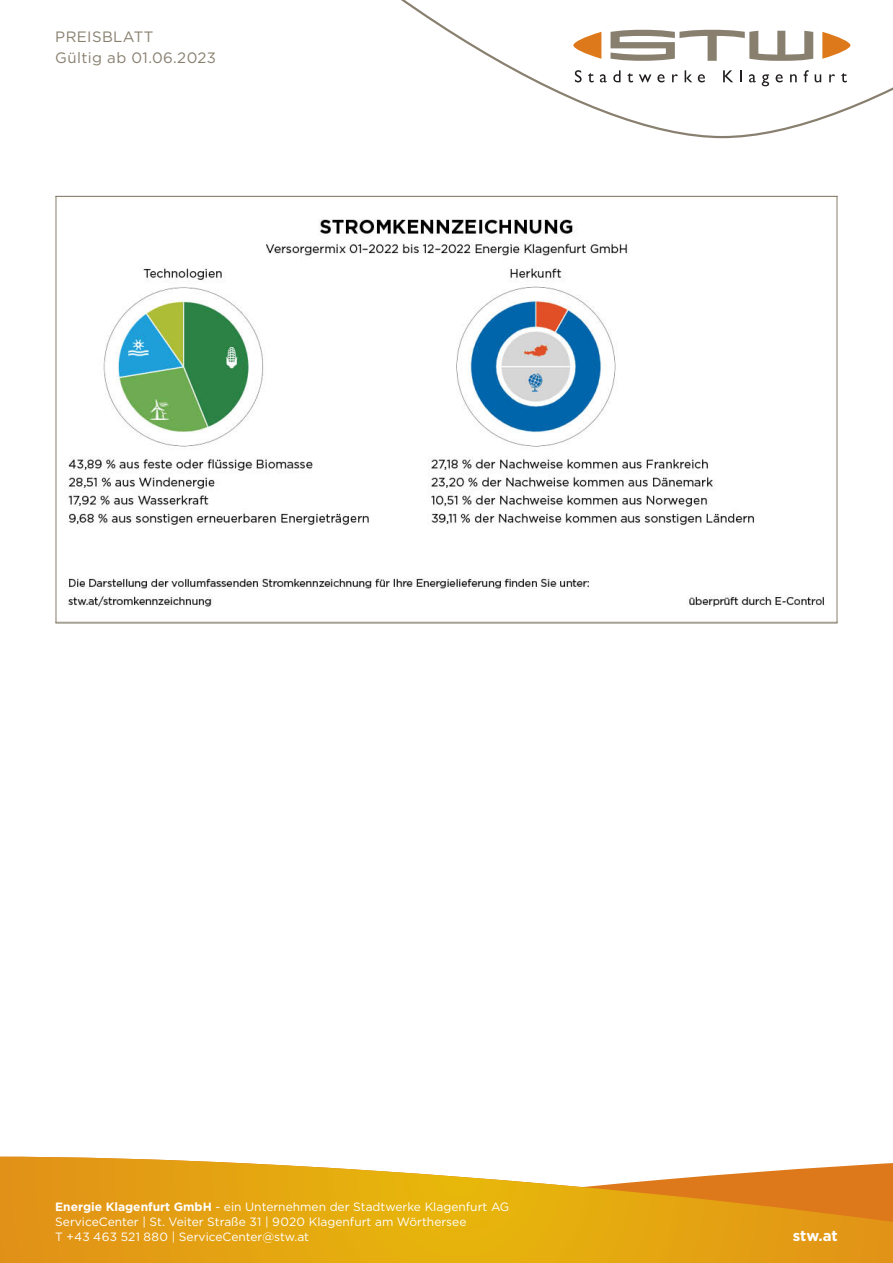
<style>
.page{position:relative;width:893px;height:1263px;background:#fff}
.page>*{position:absolute;margin:0;border:0;box-sizing:border-box;transform-origin:0 0}
.t1{font:15px/21px "Gotham";letter-spacing:.025em;color:#887f6f}
.t2{font:700 15px "Gotham";color:#fff}
.t3{font:12px/15px "Gotham";color:#fff}
.s1{font-weight:700}
</style>
<div class="page">
<svg style="left:401px;top:0;width:492px;height:139px"></svg>
<svg style="left:573px;top:32px;width:28px;height:27px"></svg>
<svg style="left:822px;top:32px;width:28px;height:27px"></svg>
<svg style="left:610px;top:30px;width:204px;height:31px"></svg>
<svg style="left:575px;top:70px;width:7px;height:12px"></svg>
<svg style="left:588px;top:73px;width:6px;height:9px"></svg>
<svg style="left:600px;top:74px;width:7px;height:8px"></svg>
<svg style="left:613px;top:70px;width:7px;height:12px"></svg>
<svg style="left:627px;top:73px;width:6px;height:9px"></svg>
<svg style="left:639px;top:74px;width:12px;height:8px"></svg>
<svg style="left:657px;top:74px;width:8px;height:8px"></svg>
<svg style="left:672px;top:74px;width:6px;height:8px"></svg>
<svg style="left:685px;top:70px;width:7px;height:12px"></svg>
<svg style="left:698px;top:74px;width:7px;height:8px"></svg>
<svg style="left:723px;top:70px;width:10px;height:12px"></svg>
<svg style="left:740px;top:70px;width:2px;height:12px"></svg>
<svg style="left:749px;top:74px;width:7px;height:8px"></svg>
<svg style="left:762px;top:74px;width:7px;height:12px"></svg>
<svg style="left:776px;top:74px;width:7px;height:8px"></svg>
<svg style="left:790px;top:74px;width:7px;height:8px"></svg>
<svg style="left:804px;top:70px;width:5px;height:12px"></svg>
<svg style="left:815px;top:74px;width:6px;height:8px"></svg>
<svg style="left:829px;top:74px;width:6px;height:8px"></svg>
<svg style="left:841px;top:73px;width:6px;height:9px"></svg>
<svg style="left:0;top:1157px;width:893px;height:106px;background:#e6aa2e"></svg>
<img style="left:64px;top:219px;width:760px;height:388px">
<p class="t1" style="left:55px;top:26px;width:162px">PREISBLATT<br>Gültig ab 01.06.2023</p>
<p class="t3" style="left:55px;top:1199px;width:456px"><span class="s1">Energie Klagenfurt GmbH</span> - ein Unternehmen der Stadtwerke Klagenfurt AG<br>ServiceCenter | St. Veiter Straße 31 | 9020 Klagenfurt am Wörthersee<br>T +43 463 521 880 | ServiceCenter@stw.at</p>
<p class="t2" style="left:793px;top:1226px;width:46px">stw.at</p>
</div>
